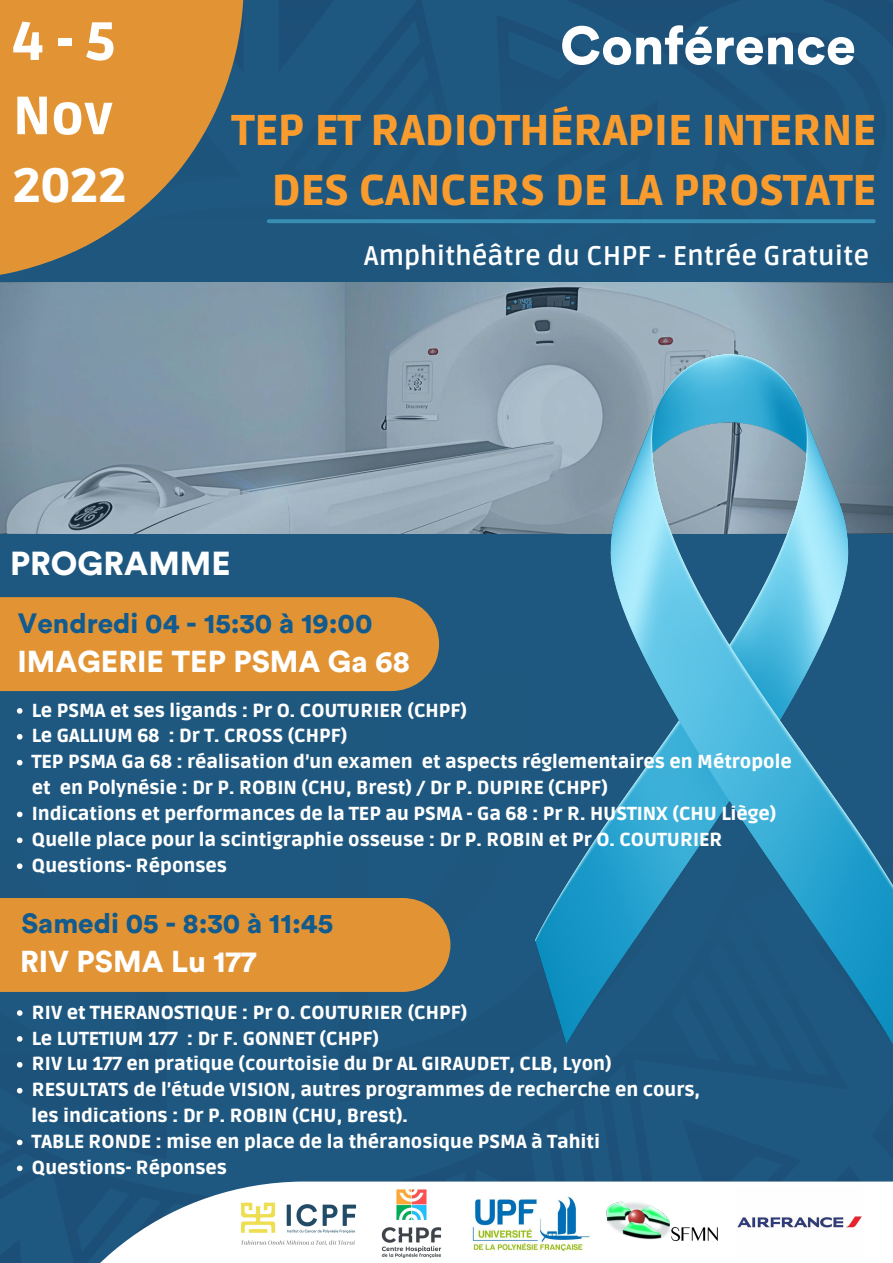
<style>
.page{position:relative;width:893px;height:1263px;background:#1e5880}
.page>*{position:absolute;margin:0;border:0;box-sizing:border-box;transform-origin:0 0}
.t1{font:900 53.47px "Ruda";color:#fff}
.t2{font:900 53.18px "Circular Std";color:#fff}
.t3{font:900 47.85px "Ruda";color:#fff}
.t4{font:900 42.75px/59.6px "Ruda";color:#fa9c2d;text-align:right}
.t5{font:900 32.92px "Circular Std";color:#fff}
.t6{font:900 29.92px "Circular Std";color:#fff}
.t7{font:900 27.67px "Circular Std";color:#115b8f}
.t8{font:700 26.92px "Ruda";color:#fff}
.t9{font:900 18.75px/25.9px "Ruda";color:#fff}
</style>
<div class="page">
<svg style="left:100px;top:1181px;width:793px;height:82px;fill:#fff"></svg>
<svg style="left:0;top:282px;width:893px;height:251px;background:#889dab"></svg>
<img style="left:354px;top:1187px;width:114px;height:75px">
<img style="left:232px;top:1194px;width:133px;height:60px">
<svg style="left:0;top:0;width:354px;height:389px"></svg>
<img style="left:736px;top:1187px;width:126px;height:71px">
<div style="left:0;top:597px;width:439px;height:94px;background:#e29435"></div>
<div style="left:0;top:898px;width:450px;height:94px;background:#e29435"></div>
<img style="left:466px;top:1189px;width:128px;height:69px">
<img style="left:605px;top:1201px;width:114px;height:41px">
<img style="left:536px;top:354px;width:357px;height:690px">
<svg style="left:17px;top:708px;width:6px;height:6px"></svg>
<svg style="left:17px;top:734px;width:6px;height:5px"></svg>
<svg style="left:17px;top:760px;width:6px;height:5px"></svg>
<svg style="left:17px;top:812px;width:6px;height:5px"></svg>
<svg style="left:17px;top:837px;width:6px;height:6px"></svg>
<svg style="left:17px;top:863px;width:6px;height:6px"></svg>
<svg style="left:17px;top:1010px;width:6px;height:6px"></svg>
<svg style="left:17px;top:1036px;width:6px;height:6px"></svg>
<svg style="left:17px;top:1062px;width:6px;height:5px"></svg>
<svg style="left:17px;top:1088px;width:6px;height:5px"></svg>
<svg style="left:17px;top:1139px;width:6px;height:6px"></svg>
<svg style="left:17px;top:1165px;width:6px;height:6px"></svg>
<svg style="left:269px;top:219px;width:605px;height:4px;background:#368aaf"></svg>
<h1 class="t1" style="left:13px;top:11px;width:104px">4-5</h1>
<h2 class="t2" style="left:560px;top:21px;width:297px">Conférence</h2>
<h1 class="t1" style="left:13px;top:85px;width:102px">Nov</h1>
<h3 class="t3" style="left:13px;top:158px;width:115px">2022</h3>
<h3 class="t4" style="left:232px;top:102px;width:645px">TEP ET RADIOTHÉRAPIE INTERNE<br>DES CANCERS DE LA PROSTATE</h3>
<h3 class="t8" style="left:364px;top:241px;width:506px">Amphithéâtre du CHPF - Entrée Gratuite</h3>
<h3 class="t5" style="left:10px;top:548px;width:222px">PROGRAMME</h3>
<h3 class="t7" style="left:18px;top:611px;width:356px">Vendredi 04 - 15:30 à 19:00</h3>
<h3 class="t6" style="left:17px;top:648px;width:394px">IMAGERIE TEP PSMA Ga 68</h3>
<p class="t9" style="left:32px;top:698px;width:761px">Le PSMA et ses ligands : Pr O. COUTURIER (CHPF)<br>Le GALLIUM 68 : Dr T. CROSS (CHPF)<br>TEP PSMA Ga 68 : réalisation d’un examen et aspects réglementaires en Métropole et en Polynésie : Dr P. ROBIN (CHU, Brest) / Dr P. DUPIRE (CHPF)<br>Indications et performances de la TEP au PSMA - Ga 68 : Pr R. HUSTINX (CHU Liège)<br>Quelle place pour la scintigraphie osseuse : Dr P. ROBIN et Pr O. COUTURIER Questions- Réponses</p>
<h3 class="t7" style="left:21px;top:910px;width:313px">Samedi 05 - 8:30 à 11:45</h3>
<h3 class="t6" style="left:20px;top:947px;width:238px">RIV PSMA Lu 177</h3>
<p class="t9" style="left:32px;top:1000px;width:669px">RIV et THERANOSTIQUE : Pr O. COUTURIER (CHPF)<br>Le LUTETIUM 177 : Dr F. GONNET (CHPF)<br>RIV Lu 177 en pratique (courtoisie du Dr AL GIRAUDET, CLB, Lyon)<br>RESULTATS de l’étude VISION, autres programmes de recherche en cours,</p>
<p class="t9" style="left:32px;top:1129px;width:570px">TABLE RONDE : mise en place de la théranosique PSMA à Tahiti<br>Questions- Réponses</p>
<p class="t9" style="left:32px;top:1103px;width:378px">les indications : Dr P. ROBIN (CHU, Brest).</p>
</div>
